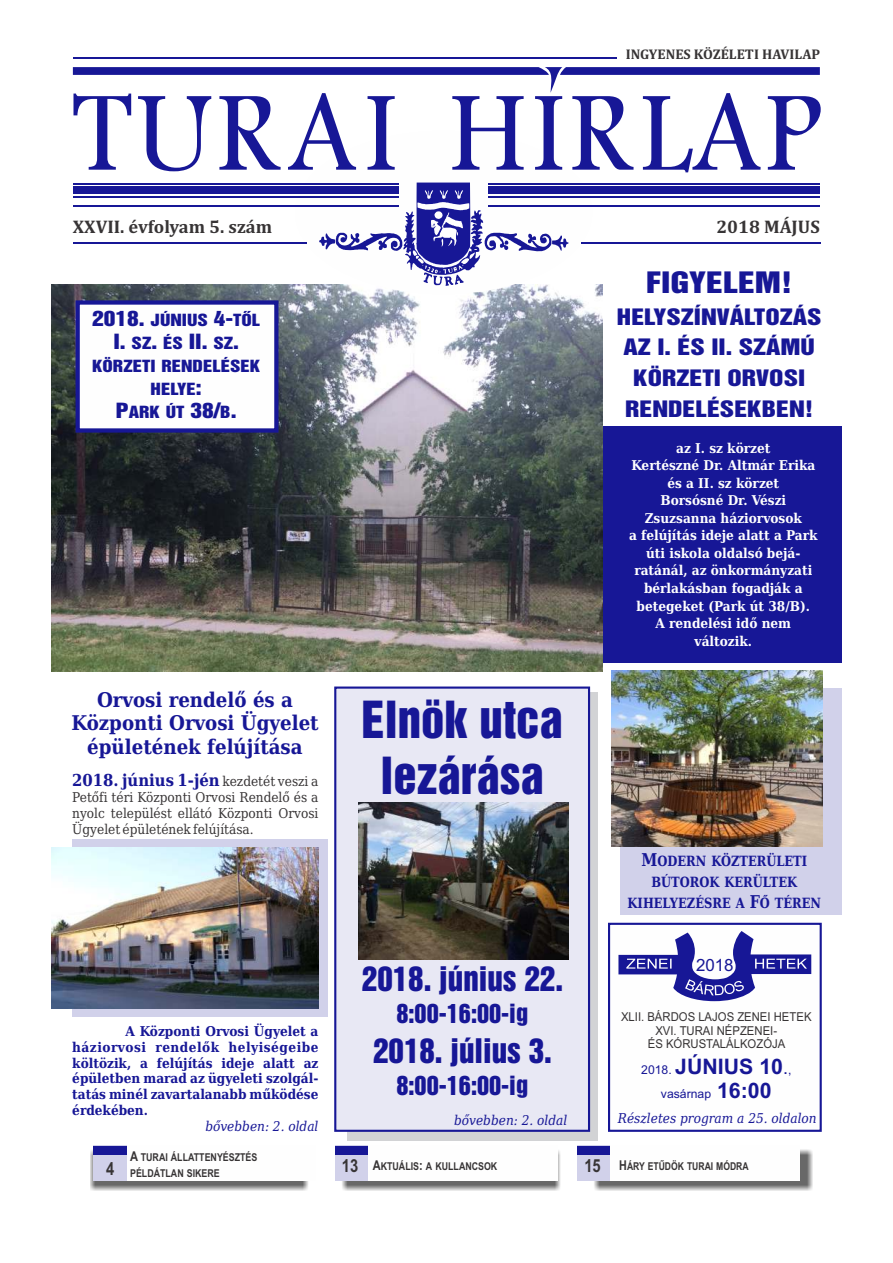
<style>
.page{position:relative;width:893px;height:1263px;background:#fff}
.page>*{position:absolute;margin:0;border:0;box-sizing:border-box;transform-origin:0 0}
.t1{font:46.8px/55.9px "Arial";color:#171796;text-align:center}
.t2{font:30.9px "Arial";color:#171796}
.t3{font:27px "Arial";color:#171796;scale:1.25 1}
.t4{font:24.15px "Arial";color:#171796}
.t5{font:700 21.3px "Arial";color:#171796}
.t6{font:20.7px/30.6px "Arial";color:#171796;text-align:center;scale:1.25 1}
.t7{font:700 20.25px/23.9px "DejaVu Serif Condensed";color:#171796;text-align:center}
.t8{font:19.2px "Arial";color:#171796;scale:1.22 1}
.t9{font:700 18.45px "Cambria";color:#373435}
.t10{font:700 18px "Arial Narrow";color:#373435}
.t11{font:16.95px "Arial";color:#171796}
.t12{font:700 16.5px "DejaVu Serif Condensed";color:#171796}
.t13{font:15.3px/23px "Arial";color:#171796;text-align:center;scale:1.22 1}
.t14{font:700 14.1px/20.7px "DejaVu Serif Condensed";color:#171796;text-align:center;scale:.91 1}
.t15{font:700 14.1px "Cambria";color:#373435}
.t16{font:700 13.5px/17.5px "DejaVu Serif Condensed";color:#fefefe;text-align:center}
.t17{font:700 13.5px/15.9px "DejaVu Serif Condensed";color:#171796;text-align:justify}
.t18{font:13.5px/15.8px "DejaVu Serif Condensed";color:#373435;text-align:justify}
.t19{font:italic 13.5px "DejaVu Serif Condensed";color:#171796}
.t20{font:12.3px/13.6px "Arial";color:#373435;text-align:center;scale:.92 1}
.t21{font:12.15px "Arial";color:#171796}
.t22{font:700 10.8px/15.5px "Arial Narrow";color:#373435}
.s1{font-size:19.2px}
.s2{font-size:15.3px}
.s3{font-weight:400;font-size:13.5px;color:#373435}
.s4{font-size:17.7px}
.s5{font-weight:400;font-size:12.15px}
.s6{font-weight:400;font-size:17.85px}
.s7{font-weight:700;font-size:21.3px}
.s8{font-size:13.5px}
.s9{font-size:18px}
</style>
<div class="page">
<div style="left:347px;top:692px;width:250px;height:449px;background:#d2d3d5"></div>
<div style="left:620px;top:688px;width:222px;height:227px;background:#d1d1ea"></div>
<div style="left:72px;top:840px;width:255px;height:177px;background:#d1d1ea"></div>
<div style="left:72px;top:426px;width:770px;height:237px;background:#171796"></div>
<img style="left:52px;top:285px;width:550px;height:386px">
<div style="left:295px;top:131px;width:297px;height:163px;background:#fefefe;border-radius:50%"></div>
<hr style="left:73px;top:242px;width:234px;height:2px;background:#171796">
<div style="left:73px;top:186px;width:747px;height:8px;background:#171796"></div>
<hr style="left:73px;top:183px;width:747px;height:2px;background:#171796">
<hr style="left:73px;top:196px;width:747px;height:2px;background:#171796">
<hr style="left:73px;top:205px;width:747px;height:2px;background:#171796">
<svg style="left:416px;top:182px;width:54px;height:1px"></svg>
<svg style="left:73px;top:93px;width:748px;height:79px"></svg>
<hr style="left:73px;top:57px;width:543px;height:2px;background:#171796">
<svg style="left:73px;top:67px;width:747px;height:26px"></svg>
<img style="left:91px;top:1145px;width:721px;height:45px">
<div style="left:94px;top:1146px;width:222px;height:35px;background:#fefefe"></div>
<svg style="left:608px;top:922px;width:214px;height:210px"></svg>
<div style="left:334px;top:686px;width:257px;height:446px;background:#e8e8f4"></div>
<div style="left:335px;top:1146px;width:223px;height:35px;background:#fefefe"></div>
<div style="left:577px;top:1146px;width:222px;height:35px;background:#fefefe"></div>
<div style="left:94px;top:1146px;width:33px;height:35px;background:#d1d1ea"></div>
<div style="left:335px;top:1146px;width:33px;height:35px;background:#d1d1ea"></div>
<div style="left:577px;top:1146px;width:32px;height:35px;background:#d1d1ea"></div>
<div style="left:94px;top:1146px;width:33px;height:9px;background:#171796"></div>
<div style="left:335px;top:1146px;width:33px;height:9px;background:#171796"></div>
<div style="left:577px;top:1146px;width:32px;height:9px;background:#171796"></div>
<hr style="left:582px;top:242px;width:239px;height:2px;background:#171796">
<svg style="left:319px;top:183px;width:250px;height:103px"></svg>
<img style="left:51px;top:847px;width:267px;height:162px">
<svg style="left:73px;top:298px;width:208px;height:137px"></svg>
<img style="left:611px;top:670px;width:212px;height:177px">
<img style="left:359px;top:802px;width:209px;height:157px">
<svg style="left:618px;top:931px;width:193px;height:70px"></svg>
<p class="t15" style="left:626px;top:48px;width:196px">INGYENES KÖZÉLETI HAVILAP</p>
<h3 class="t9" style="left:73px;top:219px;width:201px">XXVII. évfolyam 5. szám</h3>
<h3 class="t9" style="left:716px;top:219px;width:105px">2018 MÁJUS</h3>
<p class="t13" style="left:92px;top:309px;width:139px"><span class="s1">2018.</span> JÚNIUS <span class="s1">4-</span>TŐL</p>
<h3 class="t8" style="left:113px;top:332px;width:104px">I. <span class="s2">SZ</span>. <span class="s2">ÉS</span> II. <span class="s2">SZ</span>.</h3>
<p class="t13" style="left:92px;top:355px;width:139px">KÖRZETI RENDELÉSEK<br>HELYE<span class="s1">:<br>P</span>ARK ÚT <span class="s1">38/</span>B<span class="s1">.</span></p>
<h3 class="t7" style="left:71px;top:689px;width:249px">Orvosi rendelő és a<br>Központi Orvosi Ügyelet épületének felújítása</h3>
<p class="t12" style="left:72px;top:773px;width:248px">2018. június 1-jén <span class="s3">kezdetét veszi a</span></p>
<p class="t18" style="left:72px;top:791px;width:248px">Petőfi téri Központi Orvosi Rendelő és a nyolc települést ellátó Központi Orvosi Ügyelet épületének felújítása.</p>
<p class="t17" style="left:72px;top:1024px;width:248px;text-indent:53px">A Központi Orvosi Ügyelet a háziorvosi rendelők helyiségeibe költözik, a felújítás ideje alatt az épületben marad az ügyeleti szolgál&shy;tatás minél zavartalanabb működése érdekében.</p>
<p class="t19" style="left:205px;top:1120px;width:115px">bővebben: 2. oldal</p>
<h3 class="t3" style="left:646px;top:269px;width:119px">FIGYELEM!</h3>
<h3 class="t6" style="left:617px;top:302px;width:165px">HELYSZÍNVÁLTOZÁS<br>AZ I. ÉS II. SZÁMÚ<br>KÖRZETI ORVOSI<br>RENDELÉSEKBEN!</h3>
<h1 class="t1" style="left:361px;top:692px;width:203px">Elnök utca lezárása</h1>
<h2 class="t2" style="left:362px;top:964px;width:203px">2018. június 22.</h2>
<h3 class="t4" style="left:396px;top:1002px;width:133px">8:00-16:00-ig</h3>
<h2 class="t2" style="left:373px;top:1036px;width:180px">2018. július 3.</h2>
<h3 class="t4" style="left:396px;top:1074px;width:133px">8:00-16:00-ig</h3>
<p class="t16" style="left:629px;top:440px;width:190px">az I. sz körzet<br>Kertészné Dr. Altmár Erika és a II. sz körzet<br>Borsósné Dr. Vészi<br>Zsuzsanna háziorvosok<br>a felújítás ideje alatt a Park úti iskola oldalsó bejá&shy;ratánál, az önkormányzati bérlakásban fogadják a betegeket (Park út 38/B).<br>A rendelési idő nem változik.</p>
<p class="t14" style="left:628px;top:852px;width:214px"><span class="s4">M</span>ODERN KÖZTERÜLETI<br>BÚTOROK KERÜLTEK<br>KIHELYEZÉSRE A <span class="s4">F</span>Ő TÉREN</p>
<p class="t11" style="left:696px;top:958px;width:39px">2018</p>
<p class="t20" style="left:621px;top:1011px;width:209px">XLII. BÁRDOS LAJOS ZENEI HETEK<br>XVI. TURAI NÉPZENEI-<br>ÉS KÓRUSTALÁLKOZÓJA</p>
<h3 class="t5" style="left:641px;top:1059px;width:152px"><span class="s5">2018.</span> JÚNIUS 10<span class="s6">.</span><span class="s5">,</span></h3>
<p class="t21" style="left:661px;top:1089px;width:112px">vasárnap <span class="s7">16:00</span></p>
<p class="t19" style="left:454px;top:1115px;width:115px">bővebben: 2. oldal</p>
<p class="t19" style="left:618px;top:1113px;width:200px">Részletes program a 25. oldalon</p>
<p class="t22" style="left:130px;top:1151px;width:129px"><span class="s8">A</span> TURAI ÁLLATTENYÉSZTÉS<br>PÉLDÁTLAN SIKERE</p>
<h3 class="t10" style="left:106px;top:1161px;width:10px">4</h3>
<h3 class="t10" style="left:342px;top:1159px;width:18px">13</h3>
<p class="t22" style="left:584px;top:1160px;width:166px"><span class="s9">15</span> <span class="s8">H</span>ÁRY ETŰDÖK TURAI MÓDRA</p>
<p class="t22" style="left:373px;top:1160px;width:126px"><span class="s8">A</span>KTUÁLIS<span class="s8">:</span> A KULLANCSOK</p>
</div>
